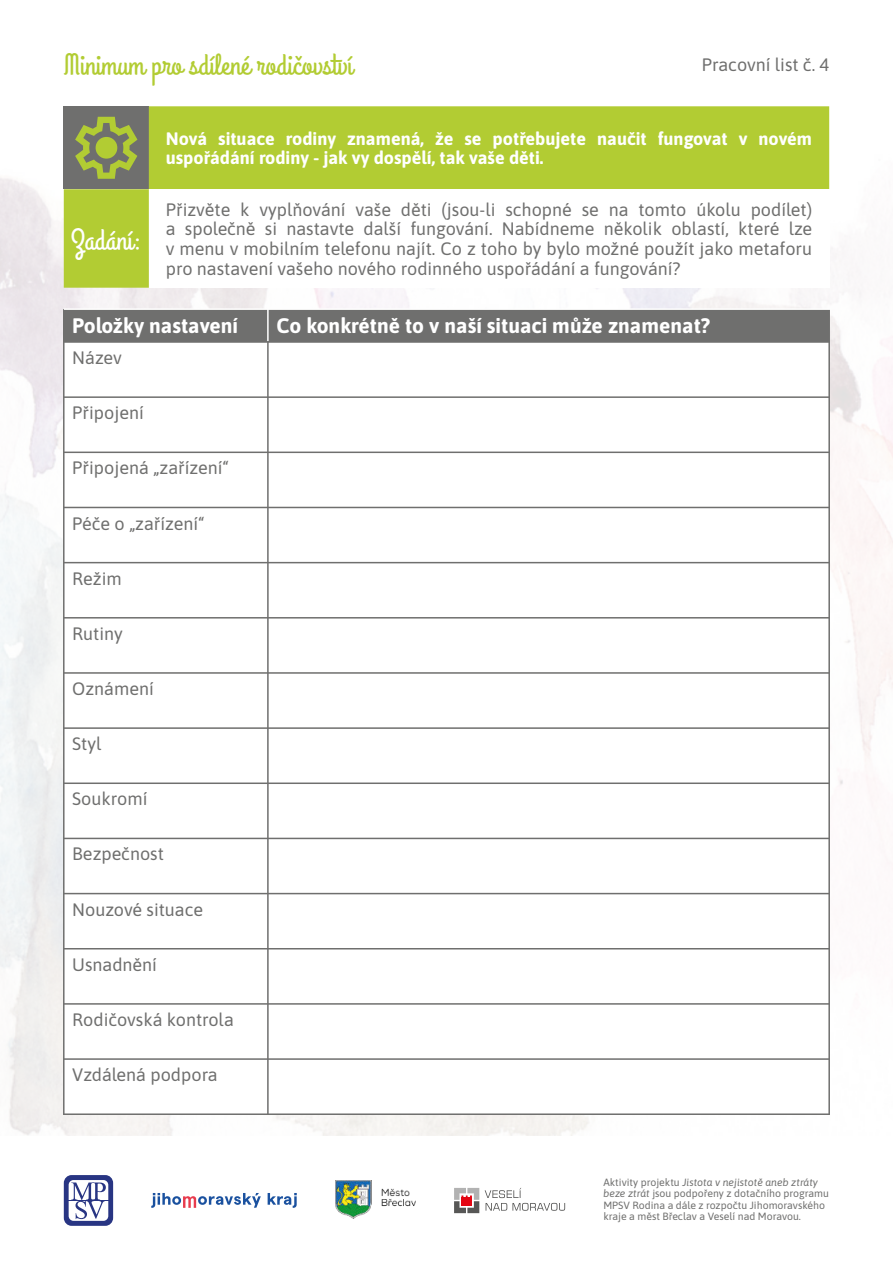
<style>
.page{position:relative;width:893px;height:1263px;background:#fff}
.page>*{position:absolute;margin:0;border:0;box-sizing:border-box;transform-origin:0 0}
.t1{font:30px "Grand Hotel";color:#b2cc33}
.t2{font:30px "Grand Hotel";color:#fff}
.t3{font:700 21px "Asap";color:#fff}
.t4{font:18px/19.8px "Asap";color:#6f6f6e;text-align:justify}
.t5{font:700 18px/19.8px "Asap";color:#fff}
.t6{font:10.5px/11.6px "Asap";color:#6f6f6e}
.s1{font-style:italic}
</style>
<div class="page">
<div style="left:64px;top:106px;width:765px;height:182px;background:#b2cc33"></div>
<div style="left:149px;top:189px;width:680px;height:99px;background:#fff"></div>
<svg style="left:75px;top:117px;width:62px;height:62px"></svg>
<div style="left:64px;top:309px;width:765px;height:33px;background:#6f6f6e"></div>
<svg style="left:65px;top:451px;width:763px;height:499px"></svg>
<hr style="left:267px;top:309px;width:2px;height:32px;background:#fff">
<hr style="left:63px;top:310px;width:2px;height:805px;background:#6f6f6e">
<hr style="left:828px;top:310px;width:2px;height:805px;background:#6f6f6e">
<hr style="left:267px;top:342px;width:2px;height:772px;background:#6f6f6e">
<hr style="left:64px;top:308px;width:765px;height:2px;background:#fff">
<hr style="left:64px;top:341px;width:765px;height:2px;background:#6f6f6e">
<hr style="left:64px;top:396px;width:765px;height:2px;background:#6f6f6e">
<hr style="left:64px;top:452px;width:765px;height:1px;background:#6f6f6e">
<hr style="left:64px;top:507px;width:765px;height:1px;background:#6f6f6e">
<hr style="left:64px;top:562px;width:765px;height:1px;background:#6f6f6e">
<hr style="left:64px;top:617px;width:765px;height:1px;background:#6f6f6e">
<hr style="left:64px;top:672px;width:765px;height:2px;background:#6f6f6e">
<hr style="left:64px;top:727px;width:765px;height:2px;background:#6f6f6e">
<hr style="left:64px;top:782px;width:765px;height:2px;background:#6f6f6e">
<hr style="left:64px;top:838px;width:765px;height:1px;background:#6f6f6e">
<hr style="left:64px;top:893px;width:765px;height:1px;background:#6f6f6e">
<hr style="left:64px;top:948px;width:765px;height:1px;background:#6f6f6e">
<hr style="left:64px;top:1003px;width:765px;height:2px;background:#6f6f6e">
<hr style="left:64px;top:1058px;width:765px;height:2px;background:#6f6f6e">
<hr style="left:64px;top:1113px;width:765px;height:2px;background:#6f6f6e">
<svg style="left:64px;top:1175px;width:49px;height:51px"></svg>
<svg style="left:151px;top:1193px;width:110px;height:15px"></svg>
<svg style="left:268px;top:1193px;width:29px;height:15px"></svg>
<img style="left:335px;top:1180px;width:81px;height:38px">
<svg style="left:454px;top:1188px;width:25px;height:25px"></svg>
<svg style="left:485px;top:1188px;width:80px;height:23px"></svg>
<h1 class="t1" style="left:64px;top:46px;width:290px">Minimum pro sdílené rodičovství</h1>
<p class="t4" style="left:702px;top:54px;width:129px">Pracovní list č. 4</p>
<p class="t5" style="left:166px;top:128px;width:648px">Nová situace rodiny znamená, že se potřebujete naučit fungovat v novém uspořádání rodiny - jak vy dospělí, tak vaše děti.</p>
<p class="t4" style="left:166px;top:199px;width:648px">Přizvěte k vyplňování vaše děti (jsou-li schopné se na tomto úkolu podílet) a společně si nastavte další fungování. Nabídneme několik oblastí, které lze v menu v mobilním telefonu najít. Co z toho by bylo možné použít jako metaforu pro nastavení vašeho nového rodinného uspořádání a fungování?</p>
<p class="t3" style="left:72px;top:314px;width:167px">Položky nastavení</p>
<p class="t3" style="left:276px;top:314px;width:435px">Co konkrétně to v naší situaci může znamenat?</p>
<p class="t4" style="left:72px;top:348px;width:51px">Název</p>
<h1 class="t2" style="left:71px;top:221px;width:73px">Zadání:</h1>
<p class="t4" style="left:72px;top:403px;width:73px">Připojení</p>
<p class="t4" style="left:72px;top:458px;width:158px">Připojená „zařízení“</p>
<p class="t4" style="left:72px;top:513px;width:134px">Péče o „zařízení“</p>
<p class="t4" style="left:72px;top:568px;width:51px">Režim</p>
<p class="t4" style="left:72px;top:623px;width:52px">Rutiny</p>
<p class="t4" style="left:72px;top:679px;width:83px">Oznámení</p>
<p class="t4" style="left:72px;top:734px;width:31px">Styl</p>
<p class="t4" style="left:72px;top:789px;width:77px">Soukromí</p>
<p class="t4" style="left:72px;top:844px;width:93px">Bezpečnost</p>
<p class="t4" style="left:72px;top:899px;width:132px">Nouzové situace</p>
<p class="t4" style="left:72px;top:954px;width:86px">Usnadnění</p>
<p class="t4" style="left:72px;top:1009px;width:163px">Rodičovská kontrola</p>
<p class="t4" style="left:72px;top:1065px;width:147px">Vzdálená podpora</p>
<p class="t6" style="left:603px;top:1176px;width:227px">Aktivity projektu <span class="s1">Jistota v nejistotě aneb ztráty beze ztrát</span> jsou podpořeny z dotačního programu MPSV Rodina a dále z rozpočtu Jihomoravského kraje a měst Břeclav a Veselí nad Moravou.</p>
</div>
